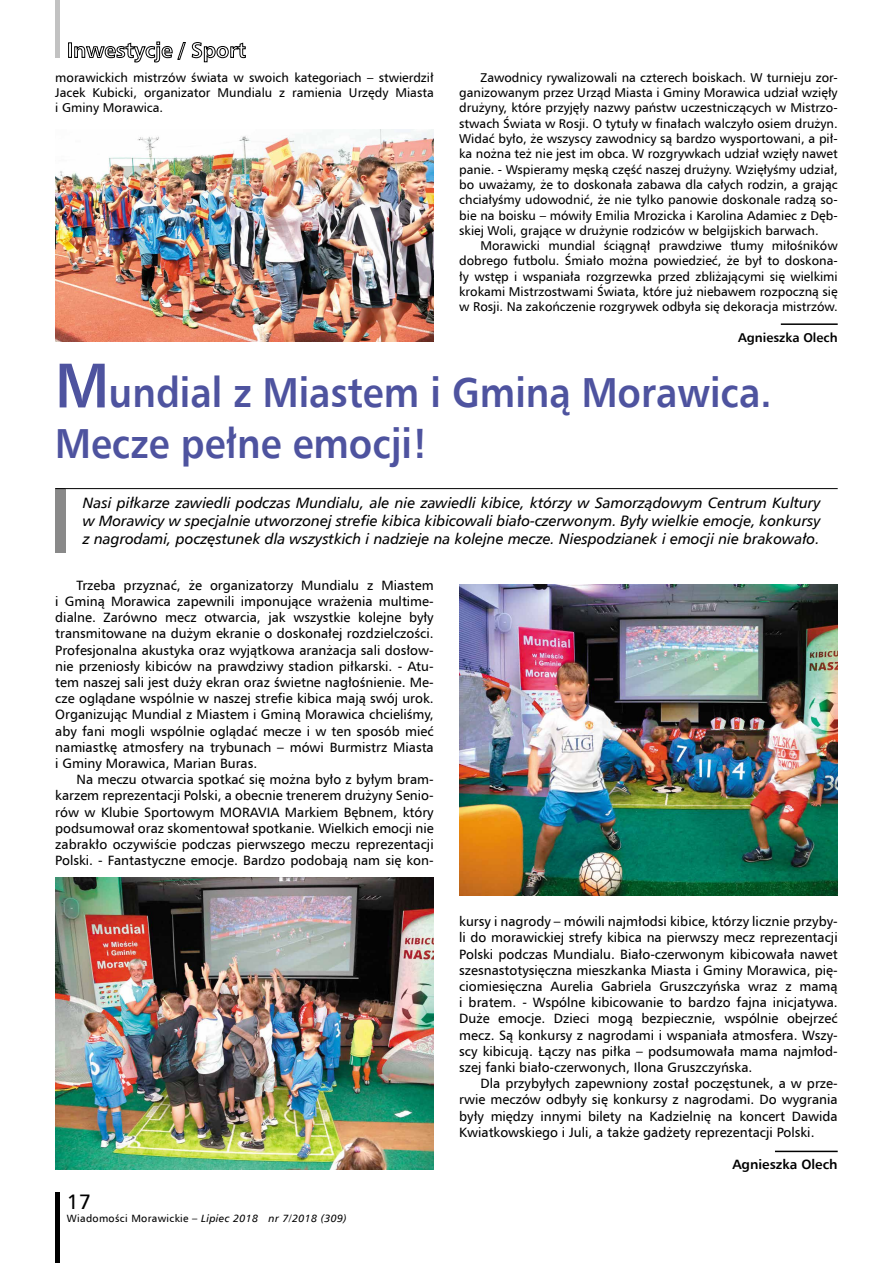
<style>
.page{position:relative;width:893px;height:1263px;background:#fff}
.page>*{position:absolute;margin:0;border:0;box-sizing:border-box;transform-origin:0 0}
.t1{font:700 42px/50.4px "Humnst 777 EU";color:#4e539f;scale:.9 1}
.t2{font:21px "Humnst 777 EU";color:#000}
.t3{font:italic 15px/18px "Humnst 777 EU";color:#000;text-align:justify}
.t4{font:13.5px/16.2px "Humnst 777 EU";color:#000;text-align:justify}
.t5{font:700 13.5px "Humnst 777 EU";color:#000}
.t6{font:12.75px/15.3px "Humnst 777 EU";color:#000;text-align:justify}
.t7{font:700 12.75px "Humnst 777 EU";color:#000}
.t8{font:italic 10.5px "Humnst 777 EU";letter-spacing:.03em;color:#000}
.s1{font-size:63px}
.s2{font-style:normal}
</style>
<div class="page">
<div style="left:55px;top:0;width:5px;height:57px;background:#c2c2c2"></div>
<div style="left:68px;top:43px;width:4px;height:15px;border:1px solid #000"></div>
<svg style="left:74px;top:42px;width:98px;height:20px"></svg>
<svg style="left:178px;top:42px;width:8px;height:18px"></svg>
<svg style="left:192px;top:42px;width:54px;height:20px"></svg>
<div style="left:55px;top:1193px;width:5px;height:70px;background:#000"></div>
<div style="left:55px;top:489px;width:11px;height:64px;background:#898989"></div>
<hr style="left:66px;top:488px;width:772px;height:1px;background:#000">
<img style="left:459px;top:584px;width:379px;height:311px">
<img style="left:55px;top:877px;width:379px;height:293px">
<img style="left:55px;top:130px;width:379px;height:212px">
<hr style="left:781px;top:323px;width:57px;height:2px;background:#000">
<hr style="left:775px;top:1151px;width:63px;height:1px;background:#000">
<p class="t6" style="left:55px;top:69px;width:380px">morawickich mistrzów świata w swoich kategoriach – stwierdził Jacek Kubicki, organizator Mundialu z ramienia Urzędy Miasta i Gminy Morawica.</p>
<p class="t6" style="left:459px;top:69px;width:380px;text-indent:21px">Zawodnicy rywalizowali na czterech boiskach. W turnieju zor&shy;ganizowanym przez Urząd Miasta i Gminy Morawica udział wzięły drużyny, które przyjęły nazwy państw uczestniczących w Mistrzo&shy;stwach Świata w Rosji. O tytuły w finałach walczyło osiem drużyn.<br>Widać było, że wszyscy zawodnicy są bardzo wysportowani, a pił&shy;ka nożna też nie jest im obca. W rozgrywkach udział wzięły nawet panie. - Wspieramy męską część naszej drużyny. Wzięłyśmy udział, bo uważamy, że to doskonała zabawa dla całych rodzin, a grając chciałyśmy udowodnić, że nie tylko panowie doskonale radzą so&shy;bie na boisku – mówiły Emilia Mrozicka i Karolina Adamiec z Dęb&shy;skiej Woli, grające w drużynie rodziców w belgijskich barwach.</p>
<p class="t6" style="left:459px;top:238px;width:380px;text-indent:21px">Morawicki mundial ściągnął prawdziwe tłumy miłośników dobrego futbolu. Śmiało można powiedzieć, że był to doskona&shy;ły wstęp i wspaniała rozgrzewka przed zbliżającymi się wielkimi krokami Mistrzostwami Świata, które już niebawem rozpoczną się w Rosji. Na zakończenie rozgrywek odbyła się dekoracja mistrzów.</p>
<p class="t7" style="left:738px;top:329px;width:101px">Agnieszka Olech</p>
<h1 class="t1" style="left:55px;top:367px;width:797px"><span class="s1">M</span>undial z Miastem i Gminą Morawica.<br>Mecze pełne emocji!</h1>
<p class="t3" style="left:83px;top:494px;width:739px">Nasi piłkarze zawiedli podczas Mundialu, ale nie zawiedli kibice, którzy w Samorządowym Centrum Kultury w Morawicy w specjalnie utworzonej strefie kibica kibicowali biało-czerwonym. Były wielkie emocje, konkursy z nagrodami, poczęstunek dla wszystkich i nadzieje na kolejne mecze. Niespodzianek i emocji nie brakowało.</p>
<p class="t4" style="left:55px;top:577px;width:380px;text-indent:21px">Trzeba przyznać, że organizatorzy Mundialu z Miastem i Gminą Morawica zapewnili imponujące wrażenia multime&shy;dialne. Zarówno mecz otwarcia, jak wszystkie kolejne były transmitowane na dużym ekranie o doskonałej rozdzielczości.<br>Profesjonalna akustyka oraz wyjątkowa aranżacja sali dosłow&shy;nie przeniosły kibiców na prawdziwy stadion piłkarski. - Atu&shy;tem naszej sali jest duży ekran oraz świetne nagłośnienie. Me&shy;cze oglądane wspólnie w naszej strefie kibica mają swój urok.<br>Organizując Mundial z Miastem i Gminą Morawica chcieliśmy, aby fani mogli wspólnie oglądać mecze i w ten sposób mieć namiastkę atmosfery na trybunach – mówi Burmistrz Miasta i Gminy Morawica, Marian Buras.</p>
<p class="t4" style="left:55px;top:771px;width:380px;text-indent:21px">Na meczu otwarcia spotkać się można było z byłym bram&shy;karzem reprezentacji Polski, a obecnie trenerem drużyny Senio&shy;rów w Klubie Sportowym MORAVIA Markiem Bębnem, który podsumował oraz skomentował spotkanie. Wielkich emocji nie zabrakło oczywiście podczas pierwszego meczu reprezentacji Polski. - Fantastyczne emocje. Bardzo podobają nam się kon-</p>
<h2 class="t2" style="left:67px;top:1189px;width:26px">17</h2>
<p class="t8" style="left:67px;top:1212px;width:281px"><span class="s2">Wiadomości Morawickie –</span> Lipiec 2018 nr 7/2018 (309)</p>
<p class="t4" style="left:459px;top:913px;width:380px">kursy i nagrody – mówili najmłodsi kibice, którzy licznie przyby&shy;li do morawickiej strefy kibica na pierwszy mecz reprezentacji Polski podczas Mundialu. Biało-czerwonym kibicowała nawet szesnastotysięczna mieszkanka Miasta i Gminy Morawica, pię&shy;ciomiesięczna Aurelia Gabriela Gruszczyńska wraz z mamą i bratem. - Wspólne kibicowanie to bardzo fajna inicjatywa.<br>Duże emocje. Dzieci mogą bezpiecznie, wspólnie obejrzeć mecz. Są konkursy z nagrodami i wspaniała atmosfera. Wszy&shy;scy kibicują. Łączy nas piłka – podsumowała mama najmłod&shy;szej fanki biało-czerwonych, Ilona Gruszczyńska.</p>
<p class="t4" style="left:459px;top:1075px;width:380px;text-indent:21px">Dla przybyłych zapewniony został poczęstunek, a w prze&shy;rwie meczów odbyły się konkursy z nagrodami. Do wygrania były między innymi bilety na Kadzielnię na koncert Dawida Kwiatkowskiego i Juli, a także gadżety reprezentacji Polski.</p>
<p class="t5" style="left:732px;top:1156px;width:107px">Agnieszka Olech</p>
</div>
